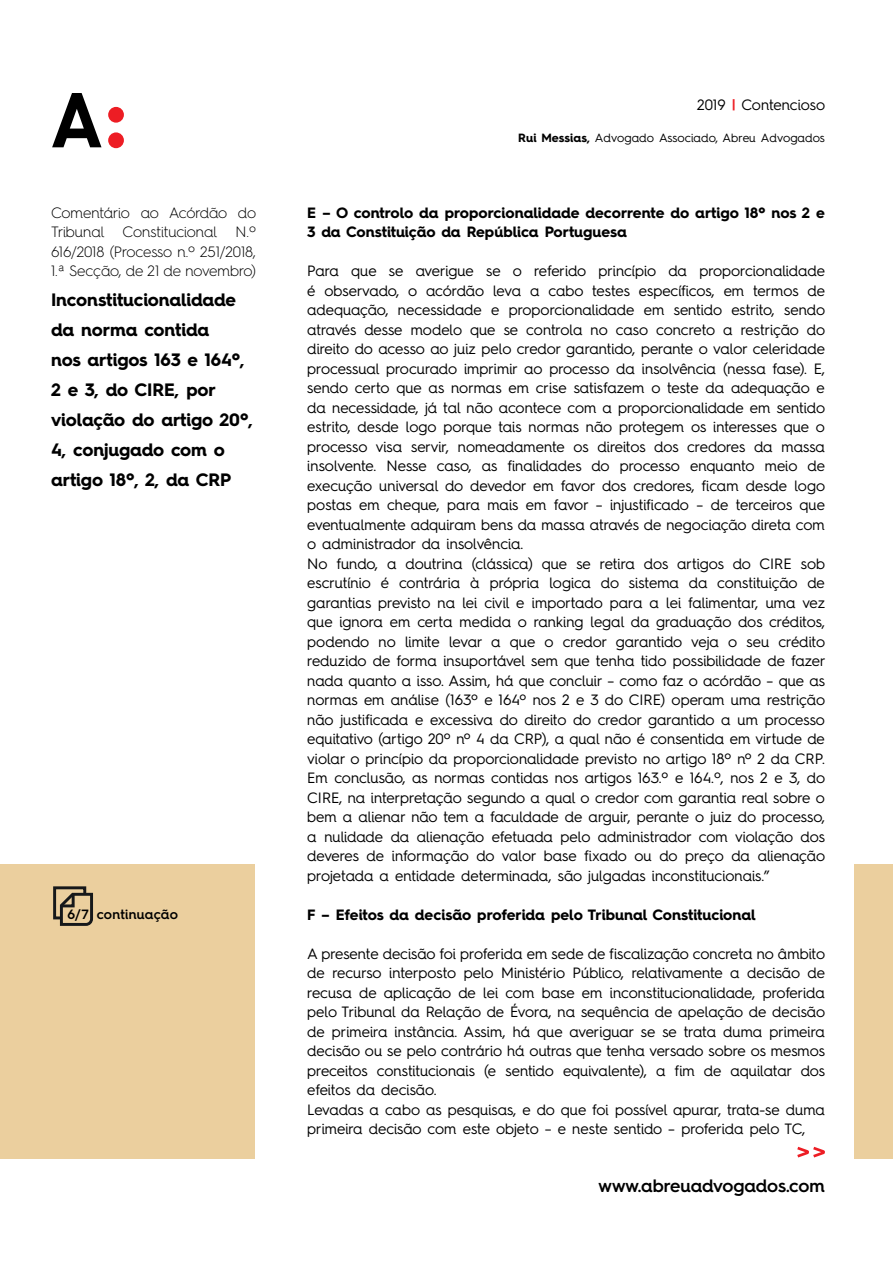
<style>
.page{position:relative;width:893px;height:1263px;background:#fff}
.page>*{position:absolute;margin:0;border:0;box-sizing:border-box;transform-origin:0 0}
.t1{font:700 18px/30px "Hurme Geometric Sans 4";letter-spacing:-.005em;color:#000}
.t2{font:600 18px "Hurme Geometric Sans 4";letter-spacing:-.01em;color:#000}
.t3{font:15px/19.5px "Hurme Geometric Sans 4";color:#000}
.t4{font:700 15px/19.5px "Hurme Geometric Sans 4";letter-spacing:-.005em;color:#000}
.t5{font:300 15px/19.5px "Hurme Geometric Sans 4";letter-spacing:-.005em;color:#000;text-align:justify}
.t6{font:600 13.5px "Hurme Geometric Sans 4";letter-spacing:.01em;color:#000}
.t7{font:12px "Hurme Geometric Sans 4";color:#000}
.s1{font-weight:600;color:#ed1d24}
.s2{font-weight:700}
</style>
<div class="page">
<svg style="left:797px;top:1146px;width:27px;height:12px"></svg>
<div style="left:0;top:864px;width:254px;height:294px;background:#ebcf9e"></div>
<div style="left:855px;top:864px;width:38px;height:294px;background:#ebcf9e"></div>
<div style="left:108px;top:107px;width:16px;height:16px;background:#ed1d24;border-radius:50%"></div>
<div style="left:108px;top:132px;width:16px;height:16px;background:#ed1d24;border-radius:50%"></div>
<svg style="left:52px;top:94px;width:49px;height:53px"></svg>
<svg style="left:53px;top:886px;width:40px;height:40px"></svg>
<p class="t5" style="left:51px;top:203px;width:207px">Comentário ao Acórdão do Tribunal Constitucional N.º 616/2018 (Processo n.º 251/2018, 1.ª Secção, de 21 de novembro)</p>
<p class="t1" style="left:51px;top:285px;width:203px">Inconstitucionalidade da norma contida<br>nos artigos 163 e 164º,<br>2 e 3, do CIRE, por violação do artigo 20º,<br>4, conjugado com o artigo 18º, 2, da CRP</p>
<p class="t6" style="left:68px;top:905px;width:112px">6/7 continuação</p>
<p class="t3" style="left:697px;top:94px;width:129px">2019 <span class="s1">|</span> Contencioso</p>
<p class="t7" style="left:518px;top:130px;width:308px"><span class="s2">Rui Messias,</span> Advogado Associado, Abreu Advogados</p>
<p class="t4" style="left:307px;top:203px;width:519px">E – O controlo da proporcionalidade decorrente do artigo 18º nos 2 e<br>3 da Constituição da República Portuguesa</p>
<p class="t3" style="left:307px;top:261px;width:520px">Para que se averigue se o referido princípio da proporcionalidade é observado, o acórdão leva a cabo testes específicos, em termos de adequação, necessidade e proporcionalidade em sentido estrito, sendo através desse modelo que se controla no caso concreto a restrição do direito do acesso ao juiz pelo credor garantido, perante o valor celeridade processual procurado imprimir ao processo da insolvência (nessa fase). E, sendo certo que as normas em crise satisfazem o teste da adequação e da necessidade, já tal não acontece com a proporcionalidade em sentido estrito, desde logo porque tais normas não protegem os interesses que o processo visa servir, nomeadamente os direitos dos credores da massa insolvente. Nesse caso, as finalidades do processo enquanto meio de execução universal do devedor em favor dos credores, ficam desde logo postas em cheque, para mais em favor – injustificado – de terceiros que eventualmente adquiram bens da massa através de negociação direta com o administrador da insolvência.<br>No fundo, a doutrina (clássica) que se retira dos artigos do CIRE sob escrutínio é contrária à própria logica do sistema da constituição de garantias previsto na lei civil e importado para a lei falimentar, uma vez que ignora em certa medida o ranking legal da graduação dos créditos, podendo no limite levar a que o credor garantido veja o seu crédito reduzido de forma insuportável sem que tenha tido possibilidade de fazer nada quanto a isso. Assim, há que concluir – como faz o acórdão – que as normas em análise (163º e 164º nos 2 e 3 do CIRE) operam uma restrição não justificada e excessiva do direito do credor garantido a um processo equitativo (artigo 20º nº 4 da CRP), a qual não é consentida em virtude de violar o princípio da proporcionalidade previsto no artigo 18º nº 2 da CRP.<br>Em conclusão, as normas contidas nos artigos 163.º e 164.º, nos 2 e 3, do CIRE, na interpretação segundo a qual o credor com garantia real sobre o bem a alienar não tem a faculdade de arguir, perante o juiz do processo, a nulidade da alienação efetuada pelo administrador com violação dos deveres de informação do valor base fixado ou do preço da alienação projetada a entidade determinada, são julgadas inconstitucionais.”</p>
<p class="t4" style="left:307px;top:905px;width:450px">F – Efeitos da decisão proferida pelo Tribunal Constitucional</p>
<p class="t3" style="left:307px;top:943px;width:519px">A presente decisão foi proferida em sede de fiscalização concreta no âmbito de recurso interposto pelo Ministério Público, relativamente a decisão de recusa de aplicação de lei com base em inconstitucionalidade, proferida pelo Tribunal da Relação de Évora, na sequência de apelação de decisão de primeira instância. Assim, há que averiguar se se trata duma primeira decisão ou se pelo contrário há outras que tenha versado sobre os mesmos preceitos constitucionais (e sentido equivalente), a fim de aquilatar dos efeitos da decisão.<br>Levadas a cabo as pesquisas, e do que foi possível apurar, trata-se duma primeira decisão com este objeto – e neste sentido – proferida pelo TC,</p>
<p class="t2" style="left:599px;top:1173px;width:228px">www.abreuadvogados.com</p>
</div>
